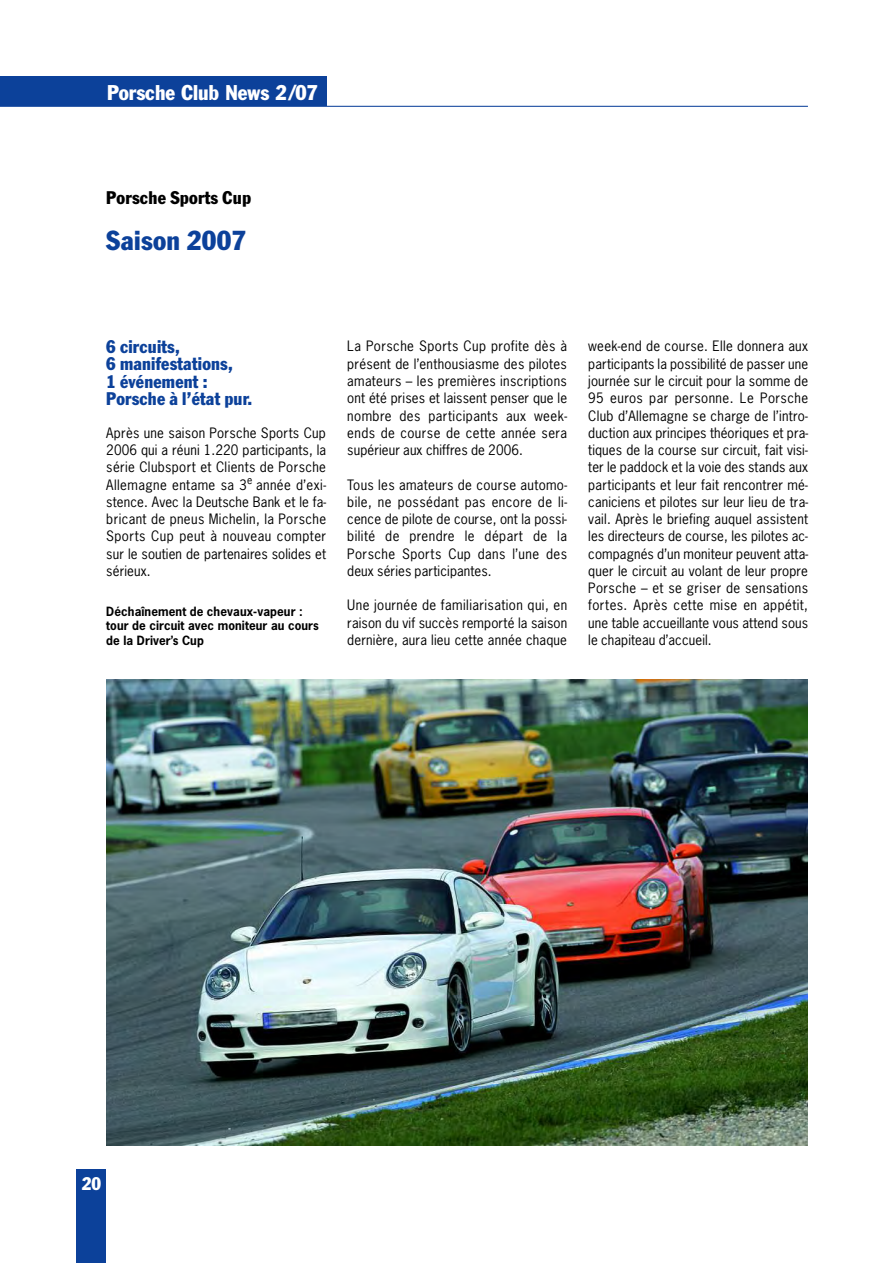
<style>
.page{position:relative;width:893px;height:1263px;background:#fff}
.page>*{position:absolute;margin:0;border:0;box-sizing:border-box;transform-origin:0 0}
.t1{font:condensed 27px "Franklin Gothic";letter-spacing:.015em;color:#0c419a}
.t2{font:condensed 21px "Franklin Gothic";color:#fff}
.t3{font:condensed 18px/17.2px "Franklin Gothic";letter-spacing:.01em;color:#0c419a}
.t4{font:condensed 18px "Franklin Gothic";letter-spacing:.015em;color:#000}
.t5{font:condensed 18px "Franklin Gothic";color:#fff}
.t6{font:13.5px/17.2px "News Gothic";letter-spacing:.01em;color:#000;text-align:justify}
.t7{font:700 12px/14.7px "News Gothic";letter-spacing:.01em;color:#000}
</style>
<div class="page">
<img style="left:106px;top:679px;width:702px;height:466px">
<div style="left:0;top:77px;width:326px;height:29px;background:#0c419a"></div>
<div style="left:77px;top:1169px;width:29px;height:94px;background:#0c419a"></div>
<hr style="left:0;top:106px;width:808px;height:1px;background:#0c419a">
<h2 class="t2" style="left:107px;top:85px;width:212px">Porsche Club News 2/07</h2>
<h3 class="t4" style="left:106px;top:191px;width:146px">Porsche Sports Cup</h3>
<h1 class="t1" style="left:106px;top:231px;width:142px">Saison 2007</h1>
<h3 class="t3" style="left:106px;top:339px;width:148px">6 circuits,<br>6 manifestations,<br>1 événement :<br>Porsche à l’état pur.</h3>
<p class="t6" style="left:106px;top:424px;width:221px">Après une saison Porsche Sports Cup 2006 qui a réuni 1.220 participants, la série Clubsport et Clients de Porsche Allemagne entame sa 3<sup>e</sup> année d’exi&shy;stence. Avec la Deutsche Bank et le fa&shy;bricant de pneus Michelin, la Porsche Sports Cup peut à nouveau compter sur le soutien de partenaires solides et sérieux.</p>
<p class="t7" style="left:106px;top:604px;width:214px">Déchaînement de chevaux-vapeur : tour de circuit avec moniteur au cours de la Driver’s Cup</p>
<p class="t6" style="left:347px;top:338px;width:221px">La Porsche Sports Cup profite dès à présent de l’enthousiasme des pilotes amateurs – les premières inscriptions ont été prises et laissent penser que le nombre des participants aux week&shy;ends de course de cette année sera supérieur aux chiffres de 2006.</p>
<p class="t6" style="left:347px;top:476px;width:221px">Tous les amateurs de course automo&shy;bile, ne possédant pas encore de li&shy;cence de pilote de course, ont la possi&shy;bilité de prendre le départ de la Porsche Sports Cup dans l’une des deux séries participantes.</p>
<p class="t6" style="left:347px;top:597px;width:221px">Une journée de familiarisation qui, en raison du vif succès remporté la saison dernière, aura lieu cette année chaque</p>
<p class="t6" style="left:588px;top:338px;width:221px">week-end de course. Elle donnera aux participants la possibilité de passer une journée sur le circuit pour la somme de 95 euros par personne. Le Porsche Club d’Allemagne se charge de l’intro&shy;duction aux principes théoriques et pra&shy;tiques de la course sur circuit, fait visi&shy;ter le paddock et la voie des stands aux participants et leur fait rencontrer mé&shy;caniciens et pilotes sur leur lieu de tra&shy;vail. Après le briefing auquel assistent les directeurs de course, les pilotes ac&shy;compagnés d’un moniteur peuvent atta&shy;quer le circuit au volant de leur propre Porsche – et se griser de sensations fortes. Après cette mise en appétit, une table accueillante vous attend sous le chapiteau d’accueil.</p>
<h3 class="t5" style="left:82px;top:1177px;width:21px">20</h3>
</div>
